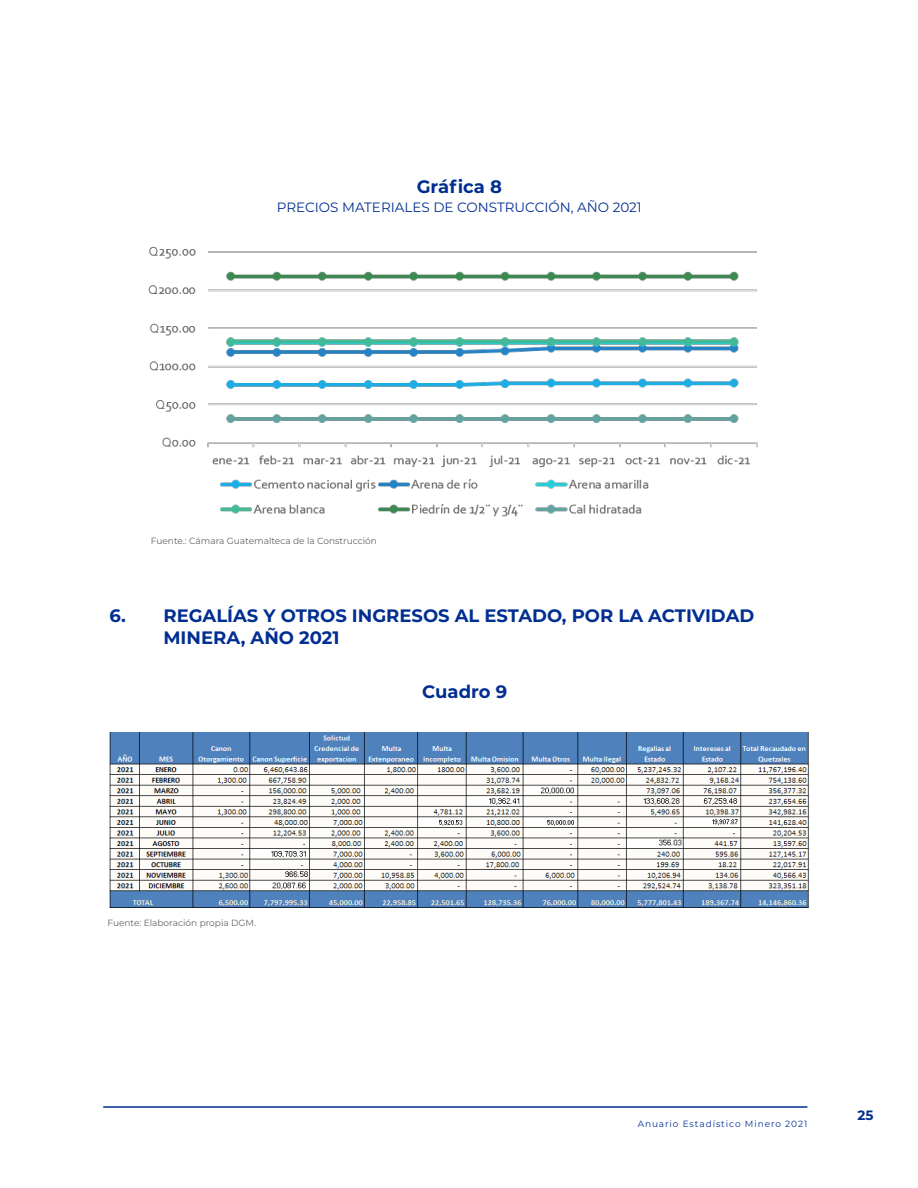
<style>
.page{position:relative;width:918px;height:1188px;background:#fff}
.page>*{position:absolute;margin:0;border:0;box-sizing:border-box;transform-origin:0 0}
.Subtitulares{font:700 18px "Montserrat";color:#002e91}
.t1{font:13.5px "Montserrat";color:#002e91}
.t2{font:700 13.5px "Montserrat";color:#002e91}
.Índice_nivel_3{font:9px "Montserrat";color:#636366}
.t3{font:9px "Montserrat";letter-spacing:.1em;color:#002e91}
</style>
<div class="page">
<hr style="left:103px;top:1106px;width:704px;height:2px;background:#002e91">
<img style="left:148px;top:247px;width:610px;height:270px">
<img style="left:110px;top:733px;width:699px;height:175px">
<p class="Subtitulares" style="left:417px;top:174px;width:87px">Gráfica 8</p>
<p class="t1" style="left:277px;top:198px;width:366px">PRECIOS MATERIALES DE CONSTRUCCIÓN, AÑO 2021</p>
<p class="Índice_nivel_3" style="left:151px;top:535px;width:228px">Fuente.: Cámara Guatemalteca de la Construcción</p>
<p class="Subtitulares" style="left:109px;top:603px;width:646px">6. REGALÍAS Y OTROS INGRESOS AL ESTADO, POR LA ACTIVIDAD</p>
<p class="Subtitulares" style="left:163px;top:625px;width:178px">MINERA, AÑO 2021</p>
<p class="Subtitulares" style="left:422px;top:679px;width:86px">Cuadro 9</p>
<p class="Índice_nivel_3" style="left:107px;top:916px;width:150px">Fuente: Elaboración propia DGM.</p>
<p class="t3" style="left:638px;top:1117px;width:171px">Anuario Estadístico Minero 2021</p>
<p class="t2" style="left:858px;top:1106px;width:17px">25</p>
</div>
